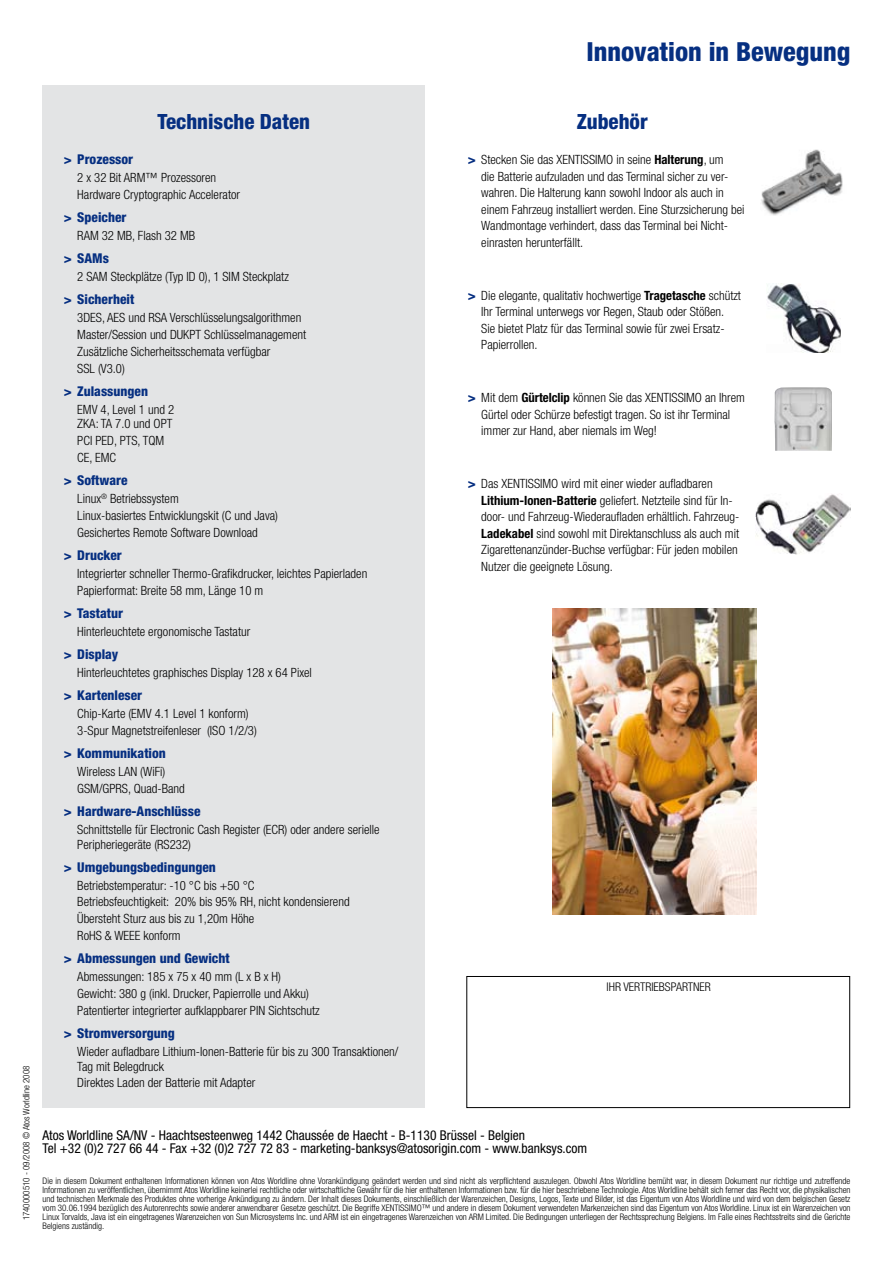
<style>
.page{position:relative;width:893px;height:1263px;background:#fff}
.page>*{position:absolute;margin:0;border:0;box-sizing:border-box;transform-origin:0 0}
.t1{font:800 condensed 26.25px "Helvetica Neue";color:#062f81}
.t2{font:800 condensed 21px "Helvetica Neue";color:#062f81}
.t3{font:800 condensed 13.5px "Helvetica Neue";color:#062f81}
.t4{font:condensed 13.5px/13.5px "Helvetica Neue";color:#000}
.t5{font:300 condensed 12.75px/16.8px "Helvetica Neue";color:#000}
.t6{font:300 condensed 12px "Helvetica Neue";color:#000}
.t7{font:300 condensed 9px/9px "Helvetica Neue";color:#000;text-align:justify}
.s1{font-weight:800;font-size:13.5px;color:#062f81}
.s2{font-weight:700}
</style>
<div class="page">
<div style="left:467px;top:976px;width:383px;height:132px;border:1px solid #000"></div>
<div style="left:43px;top:85px;width:382px;height:1023px;background:#e3e4e5"></div>
<img style="left:761px;top:149px;width:82px;height:66px">
<img style="left:767px;top:284px;width:74px;height:69px">
<img style="left:775px;top:387px;width:57px;height:64px">
<img style="left:756px;top:494px;width:94px;height:60px">
<img style="left:553px;top:608px;width:204px;height:306px">
<h1 class="t1" style="left:587px;top:36px;width:265px">Innovation in Bewegung</h1>
<p class="t7" style="left:22px;top:1220px;width:156px;rotate:-90deg">1740000510 - 09/2008 © Atos Worldline 2008</p>
<h2 class="t2" style="left:158px;top:109px;width:154px">Technische Daten</h2>
<p class="t3" style="left:64px;top:151px;width:71px">&gt; Prozessor</p>
<p class="t5" style="left:77px;top:169px;width:164px">2 x 32 Bit ARM™ Prozessoren<br>Hardware Cryptographic Accelerator</p>
<p class="t3" style="left:64px;top:209px;width:64px">&gt; Speicher</p>
<p class="t5" style="left:77px;top:227px;width:119px">RAM 32 MB, Flash 32 MB</p>
<p class="t3" style="left:64px;top:250px;width:47px">&gt; SAMs</p>
<p class="t5" style="left:77px;top:268px;width:213px">2 SAM Steckplätze (Typ ID 0), 1 SIM Steckplatz</p>
<p class="t3" style="left:64px;top:291px;width:72px">&gt; Sicherheit</p>
<p class="t5" style="left:77px;top:309px;width:230px">3DES, AES und RSA Verschlüsselungsalgorithmen Master/Session und DUKPT Schlüsselmanagement Zusätzliche Sicherheitsschemata verfügbar<br>SSL (V3.0)</p>
<p class="t3" style="left:64px;top:383px;width:86px">&gt; Zulassungen</p>
<p class="t5" style="left:77px;top:402px;width:98px;line-height:14.7px">EMV 4, Level 1 und 2<br>ZKA: TA 7.0 und OPT</p>
<p class="t5" style="left:77px;top:432px;width:88px">PCI PED, PTS, TQM<br>CE, EMC</p>
<p class="t3" style="left:64px;top:472px;width:65px">&gt; Software</p>
<p class="t5" style="left:77px;top:490px;width:202px">Linux<sup>®</sup> Betriebssystem<br>Linux-basiertes Entwicklungskit (C und Java)<br>Gesichertes Remote Software Download</p>
<p class="t3" style="left:64px;top:547px;width:60px">&gt; Drucker</p>
<p class="t5" style="left:77px;top:565px;width:292px">Integrierter schneller Thermo-Grafikdrucker, leichtes Papierladen<br>Papierformat: Breite 58 mm, Länge 10 m</p>
<p class="t3" style="left:64px;top:605px;width:61px">&gt; Tastatur</p>
<p class="t5" style="left:77px;top:623px;width:175px">Hinterleuchtete ergonomische Tastatur</p>
<p class="t3" style="left:64px;top:646px;width:56px">&gt; Display</p>
<p class="t5" style="left:77px;top:664px;width:236px">Hinterleuchtetes graphisches Display 128 x 64 Pixel</p>
<p class="t3" style="left:64px;top:687px;width:80px">&gt; Kartenleser</p>
<p class="t5" style="left:77px;top:705px;width:181px">Chip-Karte (EMV 4.1 Level 1 konform)<br>3-Spur Magnetstreifenleser (ISO 1/2/3)</p>
<p class="t3" style="left:64px;top:745px;width:104px">&gt; Kommunikation</p>
<p class="t5" style="left:77px;top:763px;width:109px">Wireless LAN (WiFi)<br>GSM/GPRS, Quad-Band</p>
<p class="t3" style="left:64px;top:803px;width:138px">&gt; Hardware-Anschlüsse</p>
<p class="t5" style="left:77px;top:822px;width:304px;line-height:14.7px">Schnittstelle für Electronic Cash Register (ECR) oder andere serielle<br>Peripheriegeräte (RS232)</p>
<p class="t3" style="left:64px;top:858px;width:154px">&gt; Umgebungsbedingungen</p>
<p class="t5" style="left:77px;top:876px;width:274px">Betriebstemperatur: -10 °C bis +50 °C<br>Betriebsfeuchtigkeit: 20% bis 95% RH, nicht kondensierend Übersteht Sturz aus bis zu 1,20m Höhe<br>RoHS &amp; WEEE konform</p>
<p class="t3" style="left:64px;top:950px;width:167px">&gt; Abmessungen und Gewicht</p>
<p class="t5" style="left:77px;top:968px;width:244px">Abmessungen: 185 x 75 x 40 mm (L x B x H)<br>Gewicht: 380 g (inkl. Drucker, Papierrolle und Akku)<br>Patentierter integrierter aufklappbarer PIN Sichtschutz</p>
<p class="t3" style="left:64px;top:1025px;width:113px">&gt; Stromversorgung</p>
<p class="t5" style="left:77px;top:1044px;width:323px;line-height:14.7px">Wieder aufladbare Lithium-Ionen-Batterie für bis zu 300 Transaktionen/<br>Tag mit Belegdruck</p>
<p class="t5" style="left:77px;top:1074px;width:180px">Direktes Laden der Batterie mit Adapter</p>
<h2 class="t2" style="left:577px;top:109px;width:73px">Zubehör</h2>
<p class="t5" style="left:481px;top:151px;width:265px;text-indent:-14px"><span class="s1">&gt;</span> Stecken Sie das XENTISSIMO in seine <span class="s2">Halterung</span>, um<br>die Batterie aufzuladen und das Terminal sicher zu ver&shy;wahren. Die Halterung kann sowohl Indoor als auch in einem Fahrzeug installiert werden. Eine Sturzsicherung bei Wandmontage verhindert, dass das Terminal bei Nicht&shy;einrasten herunterfällt.</p>
<p class="t5" style="left:481px;top:287px;width:261px;text-indent:-14px"><span class="s1">&gt;</span> Die elegante, qualitativ hochwertige <span class="s2">Tragetasche</span> schützt Ihr Terminal unterwegs vor Regen, Staub oder Stößen.<br>Sie bietet Platz für das Terminal sowie für zwei Ersatz-Papierrollen.</p>
<p class="t5" style="left:481px;top:389px;width:265px;text-indent:-14px"><span class="s1">&gt;</span> Mit dem <span class="s2">Gürtelclip</span> können Sie das XENTISSIMO an Ihrem<br>Gürtel oder Schürze befestigt tragen. So ist ihr Terminal immer zur Hand, aber niemals im Weg!</p>
<p class="t5" style="left:481px;top:475px;width:260px;text-indent:-14px"><span class="s1">&gt;</span> Das XENTISSIMO wird mit einer wieder aufladbaren <span class="s2">Lithium-Ionen-Batterie</span> geliefert. Netzteile sind für In&shy;door- und Fahrzeug-Wiederaufladen erhältlich. Fahrzeug-<span class="s2">Ladekabel</span> sind sowohl mit Direktanschluss als auch mit Zigarettenanzünder-Buchse verfügbar: Für jeden mobilen Nutzer die geeignete Lösung.</p>
<p class="t6" style="left:607px;top:980px;width:106px">Ihr VERTRIEBSPARTNER</p>
<p class="t4" style="left:43px;top:1128px;width:546px">Atos Worldline SA/NV - Haachtsesteenweg 1442 Chaussée de Haecht - B-1130 Brüssel - Belgien<br>Tel +32 (0)2 727 66 44 - Fax +32 (0)2 727 72 83 - marketing-banksys@atosorigin.com - www.banksys.com</p>
<p class="t7" style="left:43px;top:1176px;width:809px">Die in diesem Dokument enthaltenen Informationen können von Atos Worldline ohne Vorankündigung geändert werden und sind nicht als verpflichtend auszulegen. Obwohl Atos Worldline bemüht war, in diesem Dokument nur richtige und zutreffende Informationen zu veröffentlichen, übernimmt Atos Worldline keinerlei rechtliche oder wirtschaftliche Gewähr für die hier enthaltenen Informationen bzw. für die hier beschriebene Technologie. Atos Worldline behält sich ferner das Recht vor, die physikalischen und technischen Merkmale des Produktes ohne vorherige Ankündigung zu ändern. Der Inhalt dieses Dokuments, einschließlich der Warenzeichen, Designs, Logos, Texte und Bilder, ist das Eigentum von Atos Worldline und wird von dem belgischen Gesetz vom 30.06.1994 bezüglich des Autorenrechts sowie anderer anwendbarer Gesetze geschützt. Die Begriffe XENTISSIMO™ und andere in diesem Dokument verwendeten Markenzeichen sind das Eigentum von Atos Worldline. Linux ist ein Warenzeichen von Linux Torvalds, Java ist ein eingetragenes Warenzeichen von Sun Microsystems Inc. und ARM ist ein eingetragenes Warenzeichen von ARM Limited. Die Bedingungen unterliegen der Rechtssprechung Belgiens. Im Falle eines Rechtsstreits sind die Gerichte Belgiens zuständig.</p>
</div>
